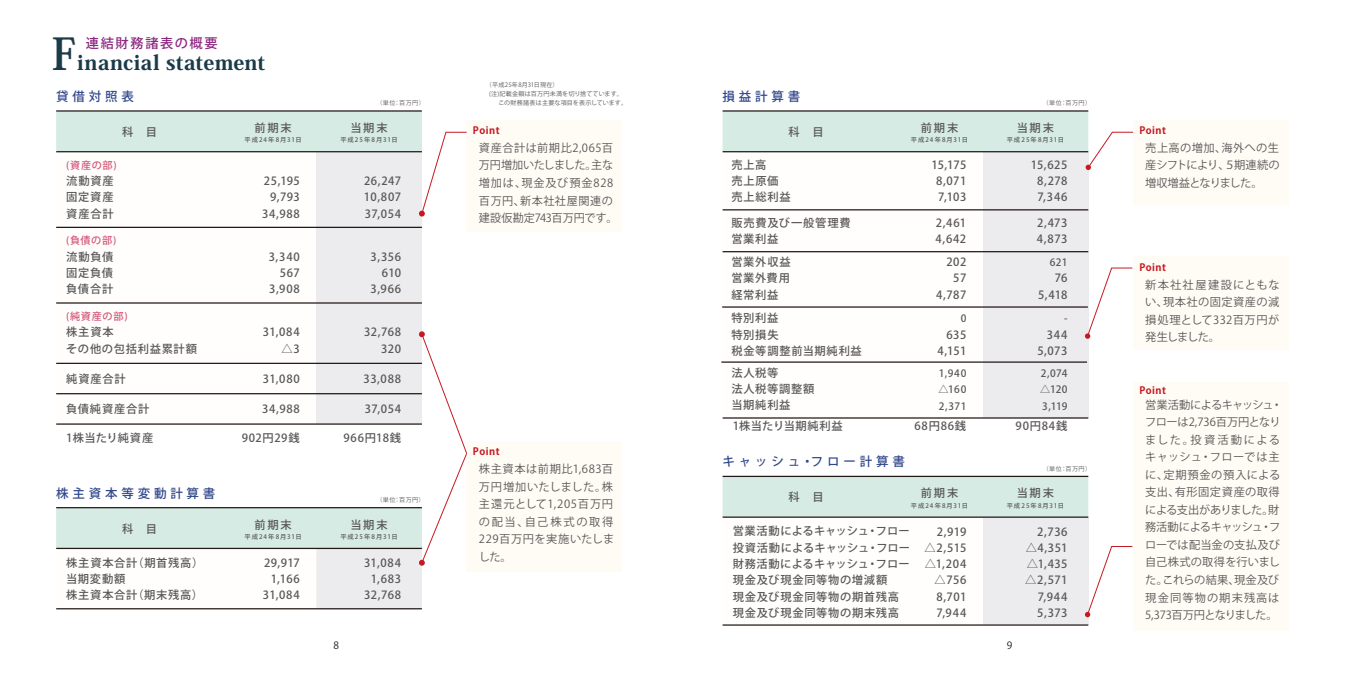
<style>
.page{position:relative;width:1347px;height:674px;background:#fff}
.page>*{position:absolute;margin:0;border:0;box-sizing:border-box;transform-origin:0 0}
.t1{font:20.38px "Koz Min Pro Heavy 90 pv RKSJ H";letter-spacing:.015em;color:#1b3b49}
.t2{font:13.25px "Koz Go Pro Medium 90 pv RKSJ H";letter-spacing:.125em;color:#8d2881}
.t3{font:12.5px "Koz Go Pro Medium 90 pv RKSJ H";color:#30478a}
.t4{font:11.25px/16.2px "Koz Go Pro Medium 90 pv RKSJ H";letter-spacing:.06em;color:#595757;text-align:right}
.t5{font:11.25px/17.5px "Koz Go Pro Regular 90 pv RKSJ H";color:#595757}
.t6{font:11.25px/17.5px "Koz Go Pro Regular 90 pv RKSJ H";letter-spacing:.02em;color:#595757;text-align:justify}
.t7{font:11.25px/17.5px "Koz Go Pro Regular 90 pv RKSJ H";letter-spacing:.055em;color:#595757}
.t8{font:11.25px/16.2px "Koz Go Pro Medium 90 pv RKSJ H";letter-spacing:.04em;color:#595757;text-align:right}
.t9{font:11.25px/16.2px "Koz Go Pro Medium 90 pv RKSJ H";letter-spacing:.035em;color:#595757;text-align:right}
.t10{font:11.25px "Koz Go Pro Medium 90 pv RKSJ H";letter-spacing:.01em;color:#595757}
.t11{font:10.12px/16.2px "Koz Go Pro Medium 90 pv RKSJ H";letter-spacing:.04em;color:#595757;text-align:justify}
.t12{font:10.12px "Koz Go Pro Medium 90 pv RKSJ H";letter-spacing:.07em;color:#d35677}
.t13{font:10px "Koz Go Pro Bold 90 pv RKSJ H";letter-spacing:.05em;color:#c61a22}
.t14{font:10px "Koz Go Pro Regular 90 pv RKSJ H";color:#221815}
.t15{font:6.25px "Koz Go Pro Medium 90 pv RKSJ H";letter-spacing:.145em;color:#595757}
.t16{font:6.12px/9.4px "Koz Go Pro Regular 90 pv RKSJ H";letter-spacing:.03em;color:#595757}
.s1{font-family:"Koz Min Pro Bold 90 pv RKSJ H";font-size:43.62px}
</style>
<div class="page">
<svg style="left:722px;top:210px;width:260px;height:153px"></svg>
<div style="left:466px;top:120px;width:156px;height:111px;background:#fffbf5"></div>
<div style="left:466px;top:441px;width:156px;height:130px;background:#fffbf5"></div>
<div style="left:1133px;top:120px;width:155px;height:84px;background:#fffbf5"></div>
<div style="left:1133px;top:257px;width:155px;height:93px;background:#fffbf5"></div>
<div style="left:1133px;top:382px;width:155px;height:248px;background:#fffbf5"></div>
<div style="left:316px;top:152px;width:106px;height:75px;background:#ecebee"></div>
<div style="left:316px;top:548px;width:106px;height:60px;background:#ecebee"></div>
<div style="left:316px;top:227px;width:106px;height:76px;background:#ecebee"></div>
<div style="left:316px;top:303px;width:106px;height:60px;background:#ecebee"></div>
<hr style="left:316px;top:548px;width:1px;height:60px;background:#f4f2f1">
<hr style="left:56px;top:110px;width:366px;height:1px;background:#221815">
<hr style="left:56px;top:607px;width:366px;height:2px;background:#221815">
<hr style="left:56px;top:226px;width:366px;height:2px;background:#221815">
<hr style="left:56px;top:302px;width:366px;height:1px;background:#221815">
<svg style="left:56px;top:111px;width:411px;height:106px"></svg>
<svg style="left:56px;top:331px;width:411px;height:234px"></svg>
<div style="left:983px;top:152px;width:105px;height:75px;background:#ecebee"></div>
<div style="left:983px;top:517px;width:105px;height:107px;background:#ecebee"></div>
<div style="left:983px;top:227px;width:105px;height:76px;background:#ecebee"></div>
<div style="left:983px;top:303px;width:105px;height:60px;background:#ecebee"></div>
<div style="left:983px;top:363px;width:105px;height:30px;background:#ecebee"></div>
<div style="left:983px;top:393px;width:105px;height:25px;background:#ecebee"></div>
<div style="left:722px;top:476px;width:366px;height:40px;background:#d5ebe3"></div>
<hr style="left:722px;top:110px;width:366px;height:1px;background:#221815">
<hr style="left:722px;top:475px;width:366px;height:1px;background:#221815">
<hr style="left:722px;top:516px;width:366px;height:1px;background:#221815">
<hr style="left:722px;top:624px;width:366px;height:1px;background:#221815">
<hr style="left:722px;top:209px;width:366px;height:1px;background:#221815">
<hr style="left:722px;top:251px;width:366px;height:1px;background:#221815">
<svg style="left:722px;top:111px;width:411px;height:59px"></svg>
<hr style="left:722px;top:306px;width:365px;height:1px;background:#221815">
<hr style="left:721px;top:361px;width:366px;height:1px;background:#221815">
<hr style="left:722px;top:417px;width:366px;height:1px;background:#221815">
<svg style="left:1084px;top:267px;width:48px;height:72px"></svg>
<svg style="left:1085px;top:546px;width:47px;height:71px"></svg>
<hr style="left:56px;top:151px;width:366px;height:1px;background:#221815">
<h1 class="t1" style="left:52px;top:47px;width:215px"><span class="s1">F</span>inancial statement</h1>
<p class="t2" style="left:86px;top:35px;width:134px">連結財務諸表の概要</p>
<p class="t3" style="left:56px;top:88px;width:79px">貸 借 対 照 表</p>
<p class="t4" style="left:122px;top:124px;width:37px">科　目</p>
<p class="t4" style="left:254px;top:120px;width:39px">前期末</p>
<p class="t15" style="left:244px;top:136px;width:59px">平成24年8月31日</p>
<p class="t12" style="left:66px;top:158px;width:52px">(資産の部)</p>
<p class="t4" style="left:66px;top:173px;width:49px;text-align:justify">流動資産固定資産資産合計</p>
<p class="t4" style="left:262px;top:173px;width:39px">25,195<br>9,793<br>34,988</p>
<p class="t12" style="left:66px;top:234px;width:52px">(負債の部)</p>
<p class="t4" style="left:66px;top:249px;width:49px;text-align:justify">流動負債固定負債負債合計</p>
<p class="t12" style="left:66px;top:310px;width:63px">(純資産の部)</p>
<p class="t4" style="left:66px;top:324px;width:132px;text-align:left">株主資本<br>その他の包括利益累計額</p>
<p class="t4" style="left:66px;top:371px;width:61px">純資産合計</p>
<p class="t4" style="left:66px;top:401px;width:85px">負債純資産合計</p>
<p class="t10" style="left:66px;top:430px;width:89px">1株当たり純資産</p>
<p class="t4" style="left:269px;top:249px;width:33px">3,340<br>567<br>3,908</p>
<p class="t4" style="left:263px;top:324px;width:38px">31,084 △3</p>
<p class="t4" style="left:263px;top:371px;width:38px">31,080</p>
<p class="t4" style="left:262px;top:401px;width:39px">34,988</p>
<p class="t4" style="left:242px;top:430px;width:59px">902円29銭</p>
<p class="t16" style="left:489px;top:80px;width:135px;text-indent:-3px">（平成25年8月31日現在）<br>(注)記載金額は百万円未満を切り捨てています。</p>
<p class="t16" style="left:376px;top:99px;width:50px">（単位：百万円）</p>
<p class="t16" style="left:498px;top:99px;width:130px">この財務諸表は主要な項目を表示しています。</p>
<p class="t4" style="left:350px;top:120px;width:39px">当期末</p>
<p class="t15" style="left:340px;top:136px;width:59px">平成25年8月31日</p>
<p class="t4" style="left:364px;top:173px;width:39px;text-align:justify">26,247<br>10,807<br>37,054</p>
<p class="t4" style="left:370px;top:249px;width:32px">3,356<br>610<br>3,966</p>
<p class="t4" style="left:364px;top:324px;width:38px">32,768<br>320</p>
<p class="t4" style="left:363px;top:371px;width:39px">33,088</p>
<p class="t4" style="left:365px;top:401px;width:38px">37,054</p>
<p class="t4" style="left:343px;top:430px;width:59px">966円18銭</p>
<p class="t13" style="left:473px;top:124px;width:28px">Point</p>
<p class="t6" style="left:479px;top:139px;width:140px;text-align:left">資産合計は前期比2,065百万円増加いたしました。主な増加は、現金及び預金828百万円、新本社社屋関連の建設仮勘定743百万円です。</p>
<p class="t3" style="left:56px;top:484px;width:161px">株 主 資 本 等 変 動 計 算 書</p>
<p class="t4" style="left:122px;top:520px;width:37px">科　目</p>
<p class="t4" style="left:254px;top:516px;width:39px">前期末</p>
<p class="t15" style="left:244px;top:532px;width:59px">平成24年8月31日</p>
<p class="t16" style="left:376px;top:495px;width:50px">（単位：百万円）</p>
<p class="t4" style="left:350px;top:516px;width:39px">当期末</p>
<p class="t15" style="left:340px;top:532px;width:59px">平成25年8月31日</p>
<p class="t4" style="left:66px;top:554px;width:139px;text-align:left">株主資本合計（期首残高）当期変動額<br>株主資本合計（期末残高）</p>
<p class="t8" style="left:263px;top:555px;width:38px">29,917<br>1,166<br>31,084</p>
<p class="t4" style="left:364px;top:555px;width:39px;text-align:center">31,084<br>1,683<br>32,768</p>
<p class="t13" style="left:473px;top:445px;width:28px">Point</p>
<p class="t7" style="left:479px;top:460px;width:137px">株主資本は前期比1,683百万円増加いたしました。株主還元として1,205百万円の配当、自己株式の取得<br>229百万円を実施いたしました。</p>
<p class="t3" style="left:722px;top:88px;width:79px">損 益 計 算 書</p>
<p class="t4" style="left:788px;top:124px;width:37px">科　目</p>
<p class="t4" style="left:920px;top:120px;width:39px">前期末</p>
<p class="t15" style="left:911px;top:136px;width:59px">平成24年8月31日</p>
<p class="t4" style="left:731px;top:157px;width:61px;text-align:left">売上高<br>売上原価売上総利益</p>
<p class="t4" style="left:936px;top:157px;width:32px;text-align:justify;text-indent:-5px">15,175<br>8,071<br>7,103</p>
<p class="t4" style="left:731px;top:215px;width:121px;text-align:left">販売費及び一般管理費営業利益</p>
<p class="t4" style="left:935px;top:215px;width:32px;text-align:left">2,461<br>4,642</p>
<p class="t16" style="left:1042px;top:99px;width:50px">（単位：百万円）</p>
<p class="t4" style="left:1016px;top:120px;width:39px">当期末</p>
<p class="t15" style="left:1006px;top:136px;width:59px">平成25年8月31日</p>
<p class="t4" style="left:1030px;top:157px;width:38px;text-align:center">15,625<br>8,278<br>7,346</p>
<p class="t4" style="left:1037px;top:215px;width:32px;text-align:left">2,473<br>4,873</p>
<p class="t4" style="left:731px;top:254px;width:61px;text-align:justify">営業外収益営業外費用経常利益</p>
<p class="t4" style="left:936px;top:254px;width:32px">202<br>57<br>4,787</p>
<p class="t11" style="left:1049px;top:254px;width:19px">621</p>
<p class="t4" style="left:1038px;top:270px;width:31px">76<br>5,418</p>
<p class="t4" style="left:731px;top:310px;width:132px;text-align:left">特別利益<br>特別損失<br>税金等調整前当期純利益</p>
<p class="t11" style="left:960px;top:311px;width:7px">0</p>
<p class="t4" style="left:937px;top:327px;width:30px">635<br>4,151</p>
<p class="t11" style="left:1064px;top:311px;width:5px">-</p>
<p class="t4" style="left:1037px;top:327px;width:32px">344<br>5,073</p>
<p class="t4" style="left:731px;top:365px;width:85px;text-align:left">法人税等<br>法人税等調整額当期純利益</p>
<p class="t11" style="left:938px;top:365px;width:29px">1,940 △160<br>2,371</p>
<p class="t11" style="left:1040px;top:365px;width:29px">2,074 △120<br>3,119</p>
<p class="t9" style="left:732px;top:417px;width:112px">1株当たり当期純利益</p>
<p class="t4" style="left:914px;top:417px;width:53px">68円86銭</p>
<p class="t4" style="left:1015px;top:417px;width:53px">90円84銭</p>
<p class="t3" style="left:722px;top:453px;width:184px">キ ャ ッ シ ュ ・フロ ー 計 算 書</p>
<p class="t16" style="left:1042px;top:464px;width:50px">（単位：百万円）</p>
<p class="t4" style="left:788px;top:489px;width:37px">科　目</p>
<p class="t4" style="left:920px;top:485px;width:39px">前期末</p>
<p class="t15" style="left:911px;top:501px;width:59px">平成24年8月31日</p>
<p class="t4" style="left:1016px;top:485px;width:39px">当期末</p>
<p class="t15" style="left:1006px;top:501px;width:59px">平成25年8月31日</p>
<p class="t4" style="left:732px;top:523px;width:179px;text-align:left">営業活動によるキャッシュ・フロー投資活動によるキャッシュ・フロー財務活動によるキャッシュ・フロー現金及び現金同等物の増減額<br>現金及び現金同等物の期首残高現金及び現金同等物の期末残高</p>
<p class="t9" style="left:924px;top:523px;width:43px">2,919 △2,515 △1,204 △756<br>8,701<br>7,944</p>
<p class="t8" style="left:1025px;top:523px;width:44px">2,736 △4,351 △1,435 △2,571<br>7,944<br>5,373</p>
<p class="t14" style="left:333px;top:638px;width:7px">8</p>
<p class="t14" style="left:1007px;top:638px;width:7px">9</p>
<p class="t13" style="left:1139px;top:124px;width:28px">Point</p>
<p class="t6" style="left:1145px;top:139px;width:136px">売上高の増加、海外への生産シフトにより、５期連続の増収増益となりました。</p>
<p class="t13" style="left:1139px;top:261px;width:28px">Point</p>
<p class="t6" style="left:1145px;top:276px;width:136px">新本社社屋建設にともない、現本社の固定資産の減損処理として332百万円が発生しました。</p>
<p class="t13" style="left:1139px;top:384px;width:28px">Point</p>
<p class="t5" style="left:1145px;top:396px;width:138px">営業活動によるキャッシュ・フローは2,736百万円となりました。投資活動によるキャッシュ・フローでは主に、定期預金の預入による支出、有形固定資産の取得による支出がありました。財務活動によるキャッシュ・フローでは配当金の支払及び自己株式の取得を行いました。これらの結果、現金及び現金同等物の期末残高は<br>5,373百万円となりました。</p>
</div>
